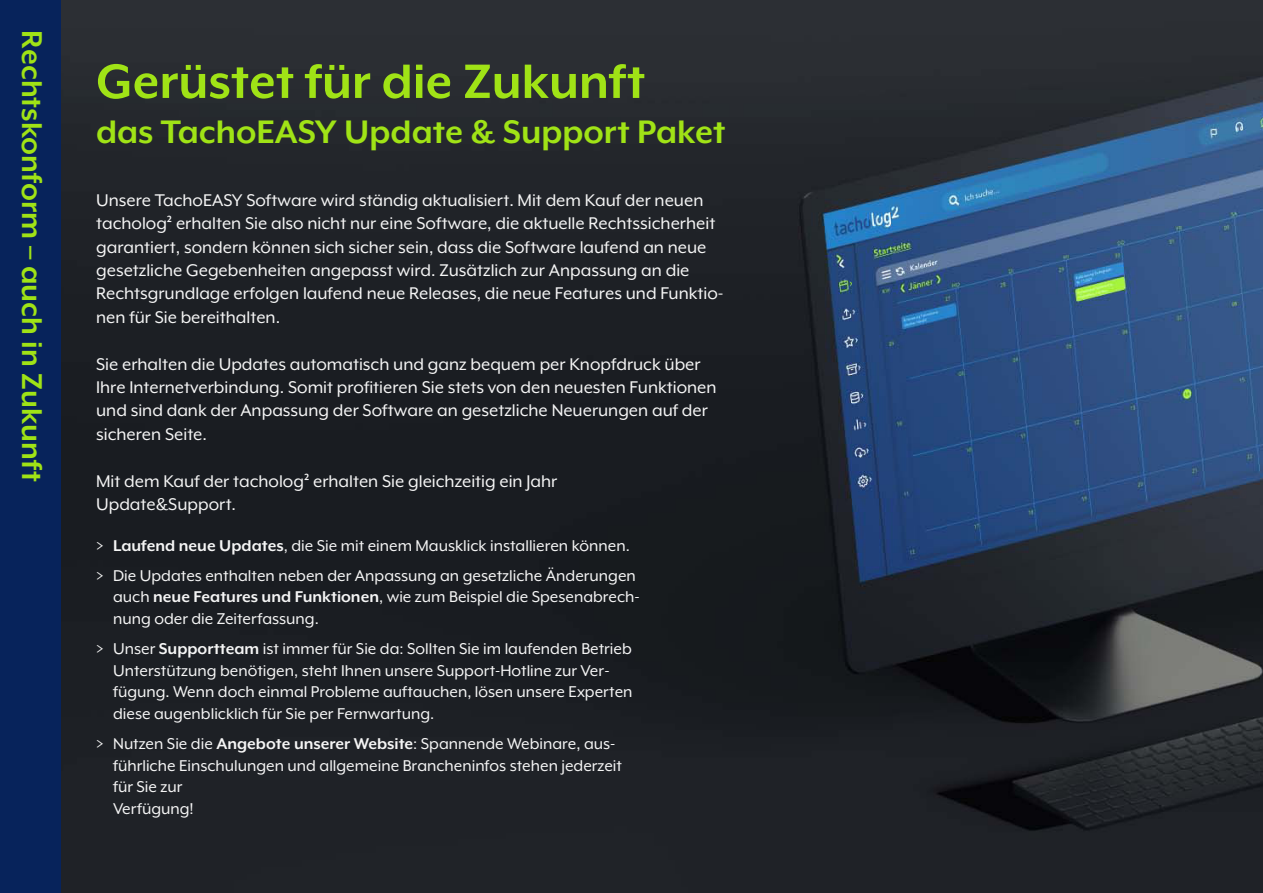
<style>
.page{position:relative;width:1263px;height:893px;background:#fff}
.page>*{position:absolute;margin:0;border:0;box-sizing:border-box;transform-origin:0 0}
.t1{font:700 55.5px "Mr Eaves XL Mod OT";color:#a0e316}
.t2{font:700 37.5px "Mr Eaves XL Mod OT";color:#a0e316}
.t3{font:700 33px "Mr Eaves XL Mod OT";color:#a0e316}
.t4{font:19.5px/23.4px "Mr Eaves XL Mod OT";color:#f5f5f5}
.t5{font:18px/21.6px "Mr Eaves XL Mod OT";color:#f5f5f5}
.s1{font-weight:700}
</style>
<div class="page">
<img style="left:60px;top:0;width:1203px;height:893px">
<div style="left:0;top:0;width:60px;height:893px;background:#07235b"></div>
<h3 class="t3" style="left:50px;top:30px;width:453px;rotate:90deg">Rechtskonform – auch in Zukunft</h3>
<h1 class="t1" style="left:96px;top:50px;width:550px">Gerüstet für die Zukunft</h1>
<h2 class="t2" style="left:96px;top:111px;width:631px">das TachoEASY Update &amp; Support Paket</h2>
<p class="t4" style="left:96px;top:188px;width:629px">Unsere TachoEASY Software wird ständig aktualisiert. Mit dem Kauf der neuen tacholog² erhalten Sie also nicht nur eine Software, die aktuelle Rechtssicherheit garantiert, sondern können sich sicher sein, dass die Software laufend an neue gesetzliche Gegebenheiten angepasst wird. Zusätzlich zur Anpassung an die Rechtsgrundlage erfolgen laufend neue Releases, die neue Features und Funktio&shy;nen für Sie bereithalten.</p>
<p class="t4" style="left:96px;top:352px;width:622px">Sie erhalten die Updates automatisch und ganz bequem per Knopfdruck über Ihre Internetverbindung. Somit profitieren Sie stets von den neuesten Funktionen und sind dank der Anpassung der Software an gesetzliche Neuerungen auf der sicheren Seite.</p>
<p class="t4" style="left:96px;top:469px;width:463px">Mit dem Kauf der tacholog² erhalten Sie gleichzeitig ein Jahr<br>Update&amp;Support.</p>
<p class="t5" style="left:96px;top:530px;width:541px;line-height:30.2px">&gt; <span class="s1">Laufend neue Updates</span>, die Sie mit einem Mausklick installieren können. &gt; Die Updates enthalten neben der Anpassung an gesetzliche Änderungen</p>
<p class="t5" style="left:113px;top:586px;width:528px">auch <span class="s1">neue Features und Funktionen</span>, wie zum Beispiel die Spesenabrech&shy;nung oder die Zeiterfassung.</p>
<p class="t5" style="left:113px;top:638px;width:521px;text-indent:-17px">&gt; Unser <span class="s1">Supportteam</span> ist immer für Sie da: Sollten Sie im laufenden Betrieb Unterstützung benötigen, steht Ihnen unsere Support-Hotline zur Ver&shy;fügung. Wenn doch einmal Probleme auftauchen, lösen unsere Experten diese augenblicklich für Sie per Fernwartung.</p>
<p class="t5" style="left:113px;top:733px;width:510px;text-indent:-17px">&gt; Nutzen Sie die <span class="s1">Angebote unserer Website</span>: Spannende Webinare, aus&shy;führliche Einschulungen und allgemeine Brancheninfos stehen jederzeit für Sie zur<br>Verfügung!</p>
</div>
